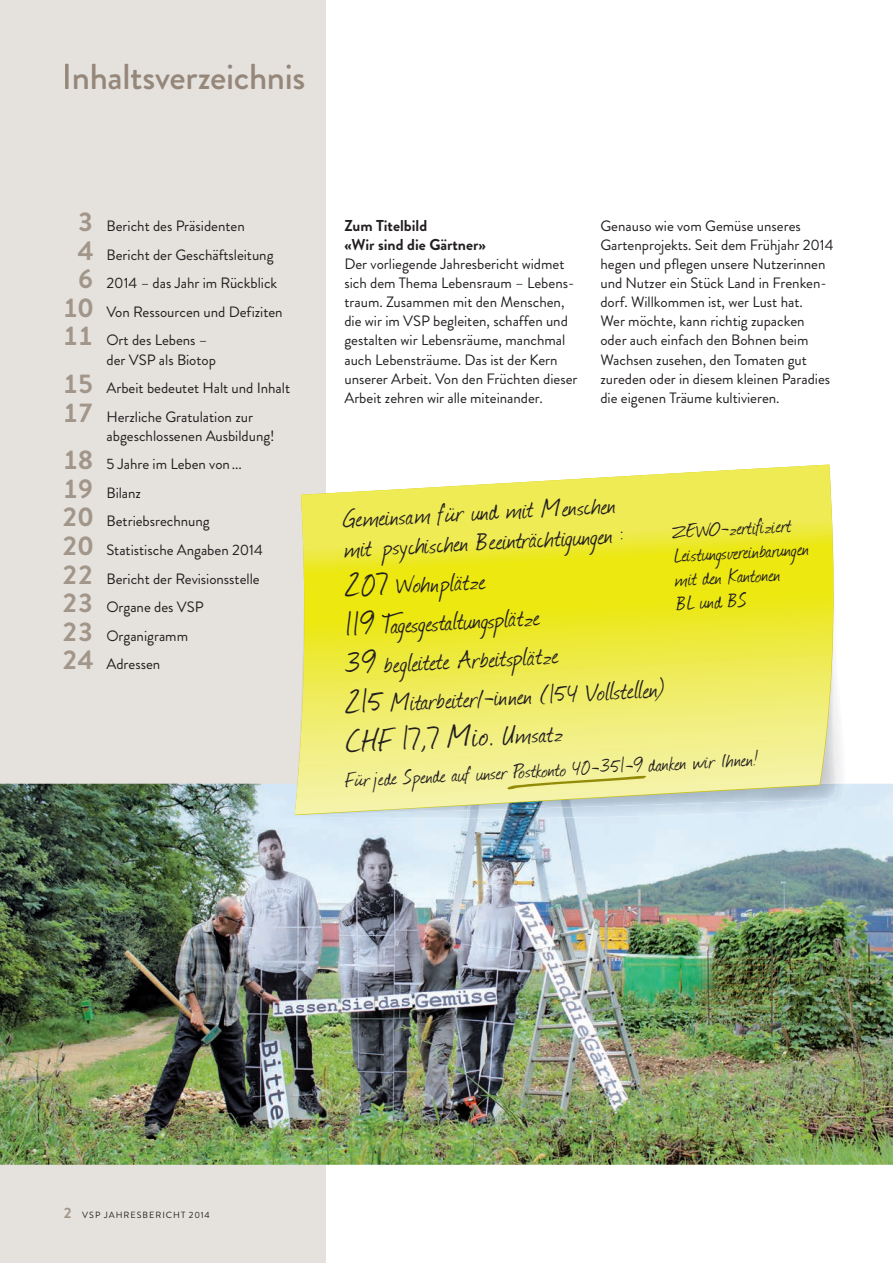
<style>
.page{position:relative;width:893px;height:1263px;background:#fff}
.page>*{position:absolute;margin:0;border:0;box-sizing:border-box;transform-origin:0 0}
.t1{font:37.05px "Journal";color:#231f20}
.t2{font:500 36px "Brandon Grotesque";letter-spacing:-.01em;color:#95887b}
.t3{font:30px/39px "Journal";color:#231f20}
.t4{font:24px/24px "Journal";color:#231f20}
.t5{font:700 15.75px/19px "Brandon Grotesque";color:#231f20}
.t6{font:15px/19px "Brandon Grotesque";color:#231f20}
.t7{font:9px "Brandon Grotesque";letter-spacing:.11em;color:#231f20}
.s1{font-weight:700;font-size:27px;color:#a19689}
.s2{font-size:37.05px}
.s3{font-size:30px}
.s4{font-weight:700;font-size:15px;color:#a19689}
</style>
<div class="page">
<div style="left:0;top:0;width:325px;height:1263px;background:#e5e1dd"></div>
<img style="left:0;top:784px;width:893px;height:381px">
<img style="left:295px;top:815px;width:14px;height:1px">
<img style="left:309px;top:784px;width:536px;height:34px">
<svg style="left:295px;top:464px;width:541px;height:350px;background:#edea62"></svg>
<svg style="left:507px;top:776px;width:139px;height:13px;background:#e2de84"></svg>
<h2 class="t2" style="left:62px;top:52px;width:245px">Inhaltsverzeichnis</h2>
<p class="t6" style="left:78px;top:217px;width:169px"><span class="s1">3</span> Bericht des Präsidenten</p>
<p class="t6" style="left:78px;top:245px;width:198px"><span class="s1">4</span> Bericht der Geschäftsleitung</p>
<p class="t6" style="left:78px;top:274px;width:201px"><span class="s1">6</span> 2014 – das Jahr im Rückblick</p>
<p class="t6" style="left:63px;top:302px;width:222px"><span class="s1">10</span> Von Ressourcen und Defiziten</p>
<p class="t6" style="left:63px;top:331px;width:146px"><span class="s1">11</span> Ort des Lebens –</p>
<p class="t6" style="left:63px;top:345px;width:229px;line-height:28.7px;text-indent:44px">der VSP als Biotop<br><span class="s1">15</span> Arbeit bedeutet Halt und Inhalt<br><span class="s1">17</span> Herzliche Gratulation zur</p>
<p class="t6" style="left:62px;top:421px;width:214px;line-height:28.5px;text-indent:45px">abgeschlossenen Ausbildung!<br><span class="s1">18</span> 5 Jahre im Leben von ...<br><span class="s1">19</span> Bilanz<br><span class="s1">20</span> Betriebsrechnung<br><span class="s1">20</span> Statistische Angaben 2014<br><span class="s1">22</span> Bericht der Revisionsstelle<br><span class="s1">23</span> Organe des VSP<br><span class="s1">23</span> Organigramm<br><span class="s1">24</span> Adressen</p>
<p class="t5" style="left:344px;top:216px;width:143px">Zum Titelbild<br>«Wir sind die Gärtner»</p>
<p class="t6" style="left:344px;top:255px;width:235px">Der vorliegende Jahresbericht widmet sich dem Thema Lebensraum – Lebens&shy;traum. Zusammen mit den Menschen, die wir im VSP begleiten, schaffen und gestalten wir Lebensräume, manchmal auch Lebensträume. Das ist der Kern unserer Arbeit. Von den Früchten dieser Arbeit zehren wir alle miteinander.</p>
<p class="t6" style="left:600px;top:217px;width:235px">Genauso wie vom Gemüse unseres Gartenprojekts. Seit dem Frühjahr 2014 hegen und pflegen unsere Nutzerinnen und Nutzer ein Stück Land in Frenken&shy;dorf. Willkommen ist, wer Lust hat.<br>Wer möchte, kann richtig zupacken oder auch einfach den Bohnen beim Wachsen zusehen, den Tomaten gut zureden oder in diesem kleinen Paradies die eigenen Träume kultivieren.</p>
<h3 class="t3" style="left:342px;top:503px;width:282px;line-height:30px;rotate:-3deg">Gemeinsam für und mit Menschen mit psychischen Beeinträchtigungen :</h3>
<h3 class="t3" style="left:338px;top:568px;width:322px;rotate:-3deg"><span class="s2">207</span> Wohnplätze<br><span class="s2">119</span> Tagesgestaltungsplätze<br><span class="s2">39</span> begleitete Arbeitsplätze<br><span class="s2">215</span> Mitarbeiter/-innen (154 Vollstellen)</h3>
<h1 class="t1" style="left:344px;top:717px;width:218px;rotate:-3deg">CHF 17,7 Mio. <span class="s3">Umsatz</span></h1>
<h3 class="t4" style="left:344px;top:768px;width:415px;rotate:-3deg">Für jede Spende auf unser Postkonto 40-351-9 danken wir Ihnen!</h3>
<h3 class="t4" style="left:672px;top:519px;width:136px;rotate:-3deg">ZEWO-zertifiziert<br>Leistungsvereinbarungen mit den Kantonen<br>BL und BS</h3>
<p class="t7" style="left:64px;top:1209px;width:148px"><span class="s4">2</span> VSP JAHRESBERICHT 2014</p>
</div>
